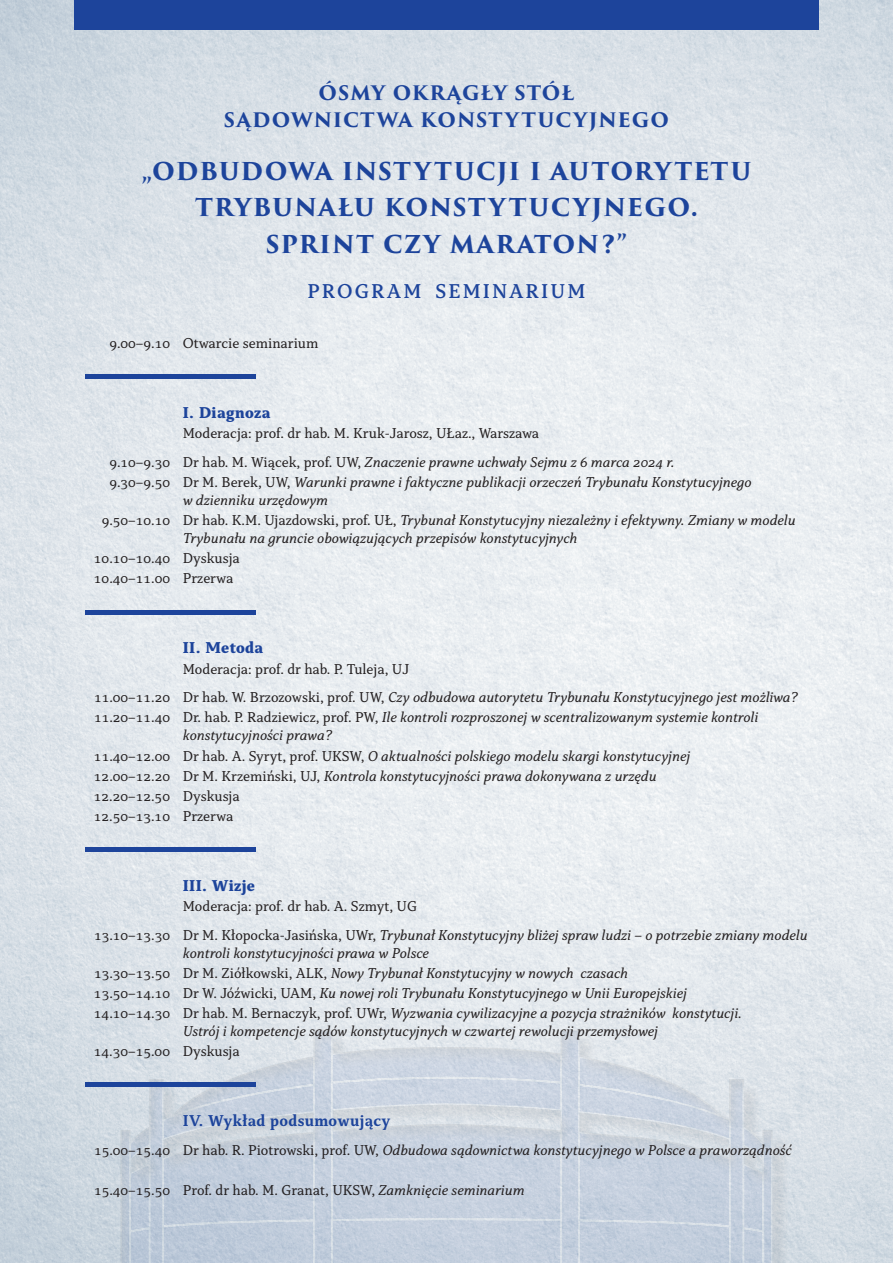
<style>
.page{position:relative;width:893px;height:1263px;background:#fff}
.page>*{position:absolute;margin:0;border:0;box-sizing:border-box;transform-origin:0 0}
.t1{font:700 24px/36.8px "Trajan Pro 3";letter-spacing:.05em;color:#1d449b;text-align:center}
.t2{font:600 21px "Capitolina";letter-spacing:.1em;color:#1d449b}
.t3{font:700 19.5px/27px "Trajan Pro 3";letter-spacing:.05em;color:#1d449b;text-align:center}
.t4{font:800 16.5px "Capitolina";letter-spacing:.02em;color:#1d449b}
.t5{font:700 16.5px "Capitolina";letter-spacing:.02em;color:#1d449b}
.t6{font:italic 15px/18px "Capitolina";color:#231f20}
.t7{font:15px/20.1px "Capitolina";color:#231f20}
.s1{font-style:italic}
.s2{font-style:normal}
</style>
<div class="page">
<img style="left:0;top:0;width:893px;height:1263px">
<div style="left:123px;top:1032px;width:668px;height:231px;background:#231f20;opacity:.75"></div>
<div style="left:119px;top:1029px;width:654px;height:234px;background:#231f20;opacity:.75"></div>
<div style="left:74px;top:0;width:745px;height:29px;background:#1d449b"></div>
<hr style="left:85px;top:375px;width:170px;height:4px;background:#1d449b">
<hr style="left:85px;top:610px;width:170px;height:4px;background:#1d449b">
<div style="left:85px;top:847px;width:170px;height:5px;background:#1d449b"></div>
<hr style="left:85px;top:1083px;width:170px;height:4px;background:#1d449b">
<h3 class="t3" style="left:224px;top:80px;width:447px">ÓSMY OKRĄGŁY STÓŁ<br>SĄDOWNICTWA KONSTYTUCYJNEGO</h3>
<h1 class="t1" style="left:142px;top:153px;width:611px">„ODBUDOWA INSTYTUCJI I AUTORYTETU<br>TRYBUNAŁU KONSTYTUCYJNEGO.<br>SPRINT CZY MARATON?”</h1>
<h2 class="t2" style="left:308px;top:279px;width:279px">PROGRAM SEMINARIUM</h2>
<p class="t7" style="left:109px;top:333px;width:210px">9.00–9.10 Otwarcie seminarium</p>
<p class="t4" style="left:183px;top:403px;width:89px">I. Diagnoza</p>
<p class="t7" style="left:109px;top:419px;width:567px;line-height:28.7px;text-indent:73px">Moderacja: prof. dr hab. M. Kruk-Jarosz, UŁaz., Warszawa<br>9.10–9.30 Dr hab. M. Wiącek, prof. UW, <span class="s1">Znaczenie prawne uchwały Sejmu z 6 marca 2024 r.</span></p>
<p class="t6" style="left:183px;top:473px;width:570px;text-indent:-73px"><span class="s2">9.30–9.50 Dr M. Berek, UW,</span> Warunki prawne i faktyczne publikacji orzeczeń Trybunału Konstytucyjnego w dzienniku urzędowym</p>
<p class="t6" style="left:183px;top:511px;width:614px;text-indent:-81px"><span class="s2">9.50–10.10 Dr hab. K.M. Ujazdowski, prof. UŁ,</span> Trybunał Konstytucyjny niezależny i efektywny. Zmiany w modelu<br>Trybunału na gruncie obowiązujących przepisów konstytucyjnych</p>
<p class="t7" style="left:94px;top:549px;width:147px">10.10–10.40 Dyskusja<br>10.40–11.00 Przerwa</p>
<p class="t4" style="left:183px;top:638px;width:82px">II. Metoda</p>
<p class="t7" style="left:94px;top:654px;width:705px;line-height:28.7px;text-indent:89px">Moderacja: prof. dr hab. P. Tuleja, UJ<br>11.00–11.20 Dr hab. W. Brzozowski, prof. UW, <span class="s1">Czy odbudowa autorytetu Trybunału Konstytucyjnego jest możliwa?</span></p>
<p class="t6" style="left:183px;top:709px;width:577px;text-indent:-89px"><span class="s2">11.20–11.40 Dr. hab. P. Radziewicz, prof. PW,</span> Ile kontroli rozproszonej w scentralizowanym systemie kontroli konstytucyjności prawa?</p>
<p class="t7" style="left:94px;top:746px;width:598px">11.40–12.00 Dr hab. A. Syryt, prof. UKSW, <span class="s1">O aktualności polskiego modelu skargi konstytucyjnej </span>12.00–12.20 Dr M. Krzemiński, UJ, <span class="s1">Kontrola konstytucyjności prawa dokonywana z urzędu </span>12.20–12.50 Dyskusja<br>12.50–13.10 Przerwa</p>
<p class="t4" style="left:183px;top:875px;width:74px">III. Wizje</p>
<p class="t7" style="left:94px;top:892px;width:715px;line-height:28.7px;text-indent:89px">Moderacja: prof. dr hab. A. Szmyt, UG<br>13.10–13.30 Dr M. Kłopocka-Jasińska, UWr, <span class="s1">Trybunał Konstytucyjny bliżej spraw ludzi – o potrzebie zmiany modelu</span></p>
<p class="t6" style="left:94px;top:943px;width:649px;line-height:20.1px;text-indent:89px">kontroli konstytucyjności prawa w Polsce<br><span class="s2">13.30–13.50 Dr M. Ziółkowski, ALK,</span> Nowy Trybunał Konstytucyjny w nowych czasach<br><span class="s2">13.50–14.10 Dr W. Jóźwicki, UAM,</span> Ku nowej roli Trybunału Konstytucyjnego w Unii Europejskiej <span class="s2">14.10–14.30 Dr hab. M. Bernaczyk, prof. UWr,</span> Wyzwania cywilizacyjne a pozycja strażników konstytucji.</p>
<p class="t6" style="left:183px;top:1022px;width:477px">Ustrój i kompetencje sądów konstytucyjnych w czwartej rewolucji przemysłowej</p>
<p class="t7" style="left:94px;top:1041px;width:147px">14.30–15.00 Dyskusja</p>
<p class="t5" style="left:183px;top:1111px;width:209px">IV. Wykład podsumowujący</p>
<p class="t6" style="left:94px;top:1141px;width:699px"><span class="s2">15.00–15.40 Dr hab. R. Piotrowski, prof. UW,</span> Odbudowa sądownictwa konstytucyjnego w Polsce a praworządność</p>
<p class="t7" style="left:94px;top:1180px;width:432px">15.40–15.50 Prof. dr hab. M. Granat, UKSW, <span class="s1">Zamknięcie seminarium</span></p>
</div>
